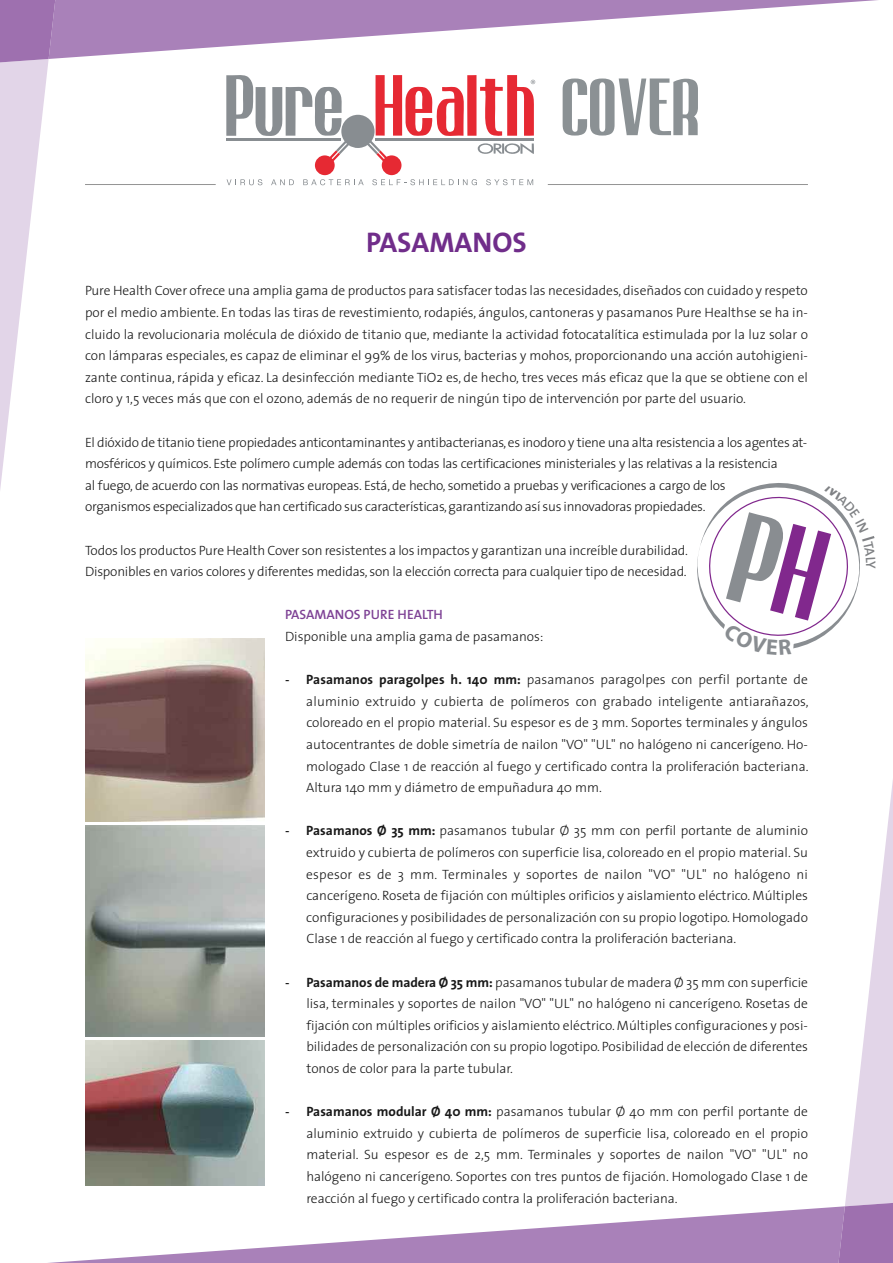
<style>
.page{position:relative;width:893px;height:1263px;background:#fff}
.page>*{position:absolute;margin:0;border:0;box-sizing:border-box;transform-origin:0 0}
.t1{font:72px "Mabella";color:#8b9194}
.t2{font:700 28.5px "The Sans";color:#702d8a}
.t3{font:13.8px "The Sans Semi Bold Caps";color:#808285}
.t4{font:300 13.5px/21.6px "The Sans";letter-spacing:-.02em;color:#191919;text-align:justify}
.t5{font:300 13.5px "The Sans";color:#191919}
.t6{font:600 13.5px "The Sans";color:#7e4295}
.s1{font-weight:600}
.s2{font-weight:700}
</style>
<div class="page">
<svg style="left:226px;top:75px;width:309px;height:110px"></svg>
<hr style="left:548px;top:184px;width:260px;height:1px;background:#939393">
<hr style="left:85px;top:184px;width:131px;height:1px;background:#939393">
<svg style="left:61px;top:0;width:817px;height:58px"></svg>
<svg style="left:0;top:0;width:61px;height:490px"></svg>
<svg style="left:48px;top:1217px;width:636px;height:46px"></svg>
<img style="left:85px;top:639px;width:180px;height:183px">
<img style="left:85px;top:826px;width:180px;height:210px">
<img style="left:85px;top:1040px;width:180px;height:145px">
<svg style="left:684px;top:483px;width:209px;height:780px"></svg>
<h1 class="t1" style="left:563px;top:79px;width:141px">COVER</h1>
<h2 class="t2" style="left:366px;top:231px;width:162px">PASAMANOS</h2>
<p class="t4" style="left:85px;top:281px;width:724px">Pure Health Cover ofrece una amplia gama de productos para satisfacer todas las necesidades,diseñados con cuidado y respeto por el medio ambiente. En todas las tiras de revestimiento, rodapiés, ángulos, cantoneras y pasamanos Pure Healthse se ha in&shy;cluido la revolucionaria molécula de dióxido de titanio que, mediante la actividad fotocatalítica estimulada por la luz solar o con lámparas especiales, es capaz de eliminar el 99% de los virus, bacterias y mohos, proporcionando una acción autohigieni&shy;zante continua, rápida y eficaz. La desinfección mediante TiO2 es, de hecho, tres veces más eficaz que la que se obtiene con el cloro y 1,5 veces más que con el ozono, además de no requerir de ningún tipo de intervención por parte del usuario.</p>
<p class="t4" style="left:85px;top:432px;width:724px;text-align:left">El dióxido de titanio tiene propiedades anticontaminantes y antibacterianas,es inodoro y tiene una alta resistencia a los agentes at&shy;mosféricos y químicos. Este polímero cumple además con todas las certificaciones ministeriales y las relativas a la resistencia<br>al fuego, de acuerdo con las normativas europeas. Está, de hecho, sometido a pruebas y verificaciones a cargo de los<br>organismos especializados que han certificado sus características,garantizando así sus innovadoras propiedades.</p>
<p class="t4" style="left:85px;top:540px;width:604px">Todos los productos Pure Health Cover son resistentes a los impactos y garantizan una increíble durabilidad.<br>Disponibles en varios colores y diferentes medidas, son la elección correcta para cualquier tipo de necesidad.</p>
<p class="t6" style="left:285px;top:609px;width:159px">PASAMANOS PURE HEALTH</p>
<p class="t5" style="left:285px;top:631px;width:260px">Disponible una amplia gama de pasamanos:</p>
<p class="t4" style="left:306px;top:670px;width:504px;text-indent:-21px"><span class="s1">-</span> <span class="s2">Pasamanos paragolpes h. 140 mm:</span> pasamanos paragolpes con perfil portante de aluminio extruido y cubierta de polímeros con grabado inteligente antiarañazos, coloreado en el propio material. Su espesor es de 3 mm. Soportes terminales y ángulos autocentrantes de doble simetría de nailon "VO" "UL" no halógeno ni cancerígeno. Ho&shy;mologado Clase 1 de reacción al fuego y certificado contra la proliferación bacteriana.<br>Altura 140 mm y diámetro de empuñadura 40 mm.</p>
<p class="t4" style="left:306px;top:821px;width:503px;text-indent:-21px"><span class="s1">-</span> <span class="s2">Pasamanos Ø 35 mm:</span> pasamanos tubular Ø 35 mm con perfil portante de aluminio extruido y cubierta de polímeros con superficie lisa, coloreado en el propio material. Su espesor es de 3 mm. Terminales y soportes de nailon "VO" "UL" no halógeno ni cancerígeno. Roseta de fijación con múltiples orificios y aislamiento eléctrico. Múltiples configuraciones y posibilidades de personalización con su propio logotipo. Homologado Clase 1 de reacción al fuego y certificado contra la proliferación bacteriana.</p>
<p class="t4" style="left:306px;top:972px;width:503px;text-indent:-21px"><span class="s1">-</span> <span class="s2">Pasamanos de madera Ø 35 mm:</span> pasamanos tubular de madera Ø 35 mm con superficie lisa, terminales y soportes de nailon "VO" "UL" no halógeno ni cancerígeno. Rosetas de fijación con múltiples orificios y aislamiento eléctrico. Múltiples configuraciones y posi&shy;bilidades de personalización con su propio logotipo. Posibilidad de elección de diferentes tonos de color para la parte tubular.</p>
<p class="t4" style="left:306px;top:1102px;width:503px;text-indent:-21px"><span class="s1">-</span> <span class="s2">Pasamanos modular Ø 40 mm:</span> pasamanos tubular Ø 40 mm con perfil portante de aluminio extruido y cubierta de polímeros de superficie lisa, coloreado en el propio material. Su espesor es de 2,5 mm. Terminales y soportes de nailon "VO" "UL" no halógeno ni cancerígeno. Soportes con tres puntos de fijación. Homologado Clase 1 de reacción al fuego y certificado contra la proliferación bacteriana.</p>
<p class="t3" style="left:875px;top:561px;width:9px;rotate:90deg">Y</p>
</div>
